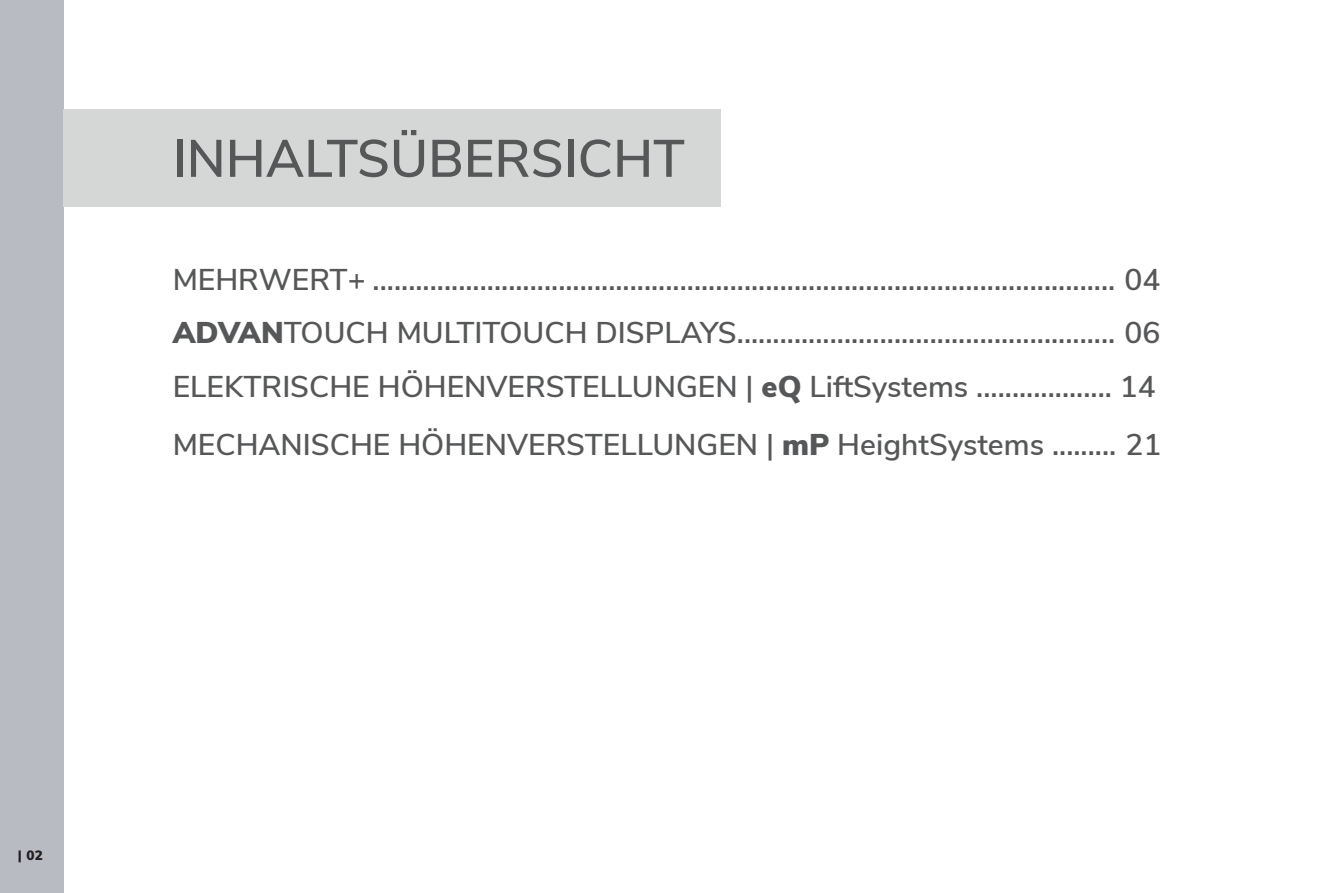
<style>
.page{position:relative;width:1327px;height:893px;background:#fff}
.page>*{position:absolute;margin:0;border:0;box-sizing:border-box;transform-origin:0 0}
.t1{font:600 52.5px "Nunito Sans";color:#565758}
.t2{font:600 30px/53.2px "Nunito Sans";color:#565758;text-align:justify}
.t3{font:900 13.5px "Nunito Sans";color:#231f20}
.s1{font-weight:900}
</style>
<div class="page">
<div style="left:0;top:0;width:64px;height:893px;background:#b8bbc2"></div>
<div style="left:64px;top:109px;width:657px;height:98px;background:#d5d7d6"></div>
<h1 class="t1" style="left:173px;top:120px;width:514px">INHALTSÜBERSICHT</h1>
<p class="t2" style="left:173px;top:251px;width:989px">MEHRWERT+ ........................................................................................................ 04<br><span class="s1">ADVAN</span>TOUCH MULTITOUCH DISPLAYS ..................................................... 06<br>ELEKTRISCHE HÖHENVERSTELLUNGEN | <span class="s1">eQ</span> LiftSystems ................... 14</p>
<p class="t2" style="left:173px;top:416px;width:990px">MECHANISCHE HÖHENVERSTELLUNGEN | <span class="s1">mP</span> HeightSystems ......... 21</p>
<p class="t3" style="left:18px;top:845px;width:27px">| 02</p>
</div>
